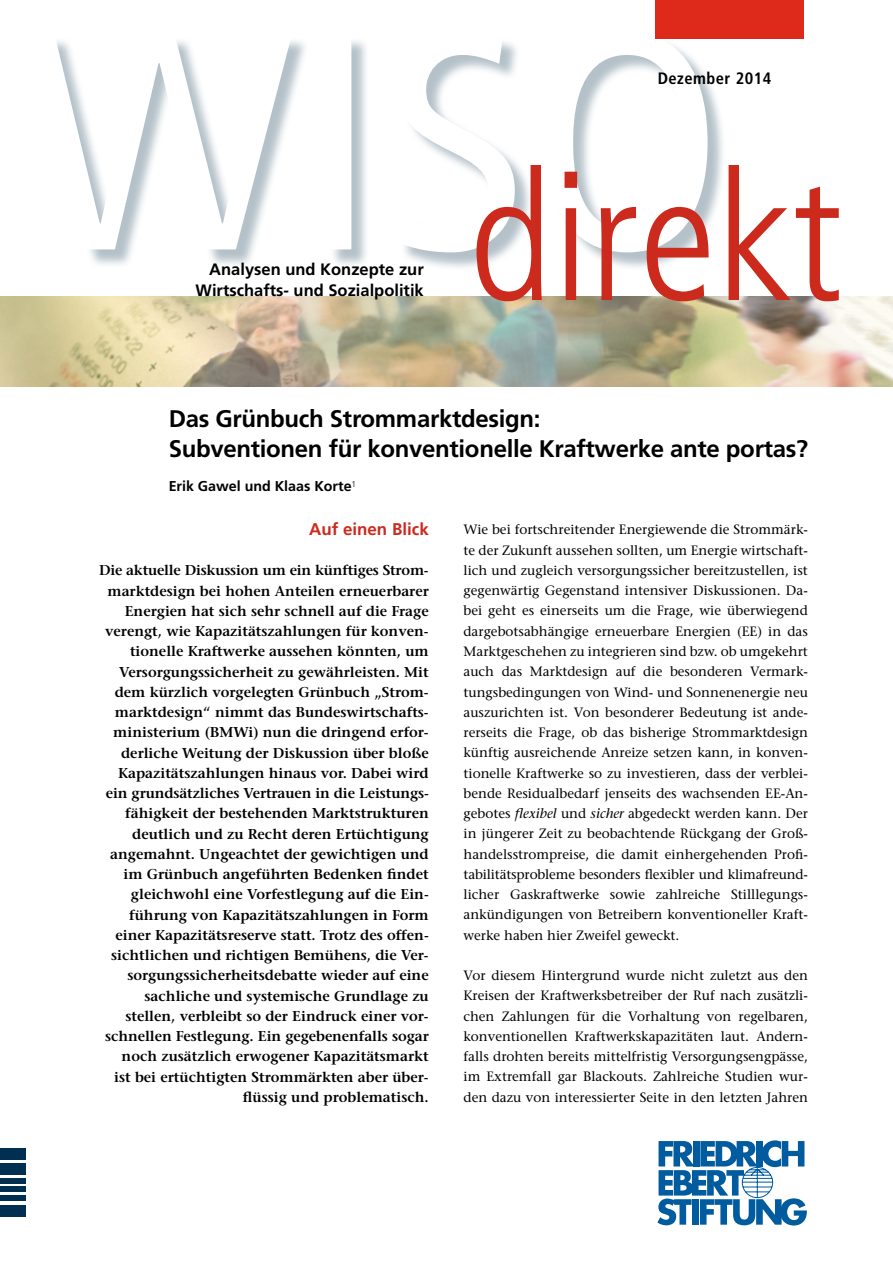
<style>
.page{position:relative;width:893px;height:1263px;background:#fff}
.page>*{position:absolute;margin:0;border:0;box-sizing:border-box;transform-origin:0 0}
.t1{font:300 condensed 180px "Frutiger";color:#cb2a1d}
.t2{font:700 24px/30px "Frutiger";letter-spacing:-.015em;color:#000}
.t3{font:700 16.95px "Frutiger";color:#cb2a1d}
.t4{font:700 16.5px/21px "Frutiger";color:#000;text-align:right}
.t5{font:700 condensed 16.5px "Frutiger";letter-spacing:.03em;color:#000}
.t6{font:600 14.25px/20.2px "Stone Serif";color:#000;text-align:right}
.t7{font:700 14.25px "Frutiger";color:#000}
.t8{font:13.5px/20.2px "Stone Serif";color:#000;text-align:justify}
.s1{font-style:italic}
</style>
<div class="page">
<svg style="left:657px;top:1140px;width:150px;height:85px"></svg>
<div style="left:0;top:1149px;width:26px;height:11px;background:#002f52"></div>
<div style="left:0;top:1206px;width:26px;height:11px;background:#002f52"></div>
<div style="left:0;top:1164px;width:26px;height:11px;background:#002f52"></div>
<hr style="left:0;top:1179px;width:26px;height:4px;background:#002f52">
<div style="left:0;top:1187px;width:26px;height:5px;background:#002f52"></div>
<hr style="left:0;top:1196px;width:26px;height:4px;background:#002f52">
<img style="left:0;top:296px;width:893px;height:91px">
<div style="left:0;top:1148px;width:26px;height:11px;background:#002f52"></div>
<div style="left:0;top:1205px;width:26px;height:11px;background:#002f52"></div>
<div style="left:0;top:1163px;width:26px;height:11px;background:#002f52"></div>
<hr style="left:0;top:1178px;width:26px;height:4px;background:#002f52">
<hr style="left:0;top:1195px;width:26px;height:4px;background:#002f52">
<div style="left:32px;top:35px;width:694px;height:236px;background:#9cadb7;opacity:.75"></div>
<svg style="left:32px;top:35px;width:676px;height:217px"></svg>
<div style="left:655px;top:0;width:149px;height:38px;background:#dd2a1b"></div>
<p class="t4" style="left:196px;top:259px;width:230px">Analysen und Konzepte zur<br>Wirtschafts- und Sozialpolitik</p>
<p class="t5" style="left:658px;top:69px;width:115px">Dezember 2014</p>
<h1 class="t1" style="left:469px;top:136px;width:375px">direkt</h1>
<h2 class="t2" style="left:169px;top:403px;width:641px">Das Grünbuch Strommarktdesign:<br>Subventionen für konventionelle Kraftwerke ante portas?</h2>
<p class="t7" style="left:169px;top:478px;width:189px">Erik Gawel und Klaas Korte<sup>1</sup></p>
<p class="t3" style="left:309px;top:519px;width:121px">Auf einen Blick</p>
<p class="t6" style="left:99px;top:560px;width:331px">Die aktuelle Diskussion um ein künftiges Strom&shy;marktdesign bei hohen Anteilen erneuerbarer Energien hat sich sehr schnell auf die Frage verengt, wie Kapazitätszahlungen für konven&shy;tionelle Kraftwerke aussehen könnten, um Versorgungssicherheit zu gewährleisten. Mit dem kürzlich vorgelegten Grünbuch „Strom&shy;marktdesign“ nimmt das Bundeswirtschafts&shy;ministerium (BMWi) nun die dringend erfor&shy;derliche Weitung der Diskussion über bloße Kapazitätszahlungen hinaus vor. Dabei wird ein grundsätzliches Vertrauen in die Leistungs&shy;fähigkeit der bestehenden Marktstrukturen deutlich und zu Recht deren Ertüchtigung angemahnt. Ungeachtet der gewichtigen und im Grünbuch angeführten Bedenken findet gleichwohl eine Vorfestlegung auf die Ein&shy;führung von Kapazitätszahlungen in Form einer Kapazitätsreserve statt. Trotz des offen&shy;sichtlichen und richtigen Bemühens, die Ver&shy;sorgungssicherheitsdebatte wieder auf eine sachliche und systemische Grundlage zu stellen, verbleibt so der Eindruck einer vor&shy;schnellen Festlegung. Ein gegebenenfalls sogar noch zusätzlich erwogener Kapazitätsmarkt<br>ist bei ertüchtigten Strommärkten aber über&shy;flüssig und problematisch.</p>
<p class="t8" style="left:463px;top:519px;width:346px">Wie bei fortschreitender Energiewende die Strommärk&shy;te der Zukunft aussehen sollten, um Energie wirtschaft&shy;lich und zugleich versorgungssicher bereitzustellen, ist gegenwärtig Gegenstand intensiver Diskussionen. Da&shy;bei geht es einerseits um die Frage, wie überwiegend dargebotsabhängige erneuerbare Energien (EE) in das Marktgeschehen zu integrieren sind bzw. ob umgekehrt auch das Marktdesign auf die besonderen Vermark&shy;tungsbedingungen von Wind- und Sonnenenergie neu auszurichten ist. Von besonderer Bedeutung ist ande&shy;rerseits die Frage, ob das bisherige Strommarktdesign künftig ausreichende Anreize setzen kann, in konven&shy;tionelle Kraftwerke so zu investieren, dass der verblei&shy;bende Residualbedarf jenseits des wachsenden EE-An&shy;gebotes <span class="s1">flexibel</span> und <span class="s1">sicher</span> abgedeckt werden kann. Der in jüngerer Zeit zu beobachtende Rückgang der Groß&shy;handelsstrompreise, die damit einhergehenden Profi&shy;tabilitätsprobleme besonders flexibler und klimafreund&shy;licher Gaskraftwerke sowie zahlreiche Stilllegungs&shy;ankündigungen von Betreibern konventioneller Kraft&shy;werke haben hier Zweifel geweckt.</p>
<p class="t8" style="left:463px;top:965px;width:346px">Vor diesem Hintergrund wurde nicht zuletzt aus den Kreisen der Kraftwerksbetreiber der Ruf nach zusätzli&shy;chen Zahlungen für die Vorhaltung von regelbaren, konventionellen Kraftwerkskapazitäten laut. Andern&shy;falls drohten bereits mittelfristig Versorgungsengpässe, im Extremfall gar Blackouts. Zahlreiche Studien wur&shy;den dazu von interessierter Seite in den letzten Jahren</p>
</div>
